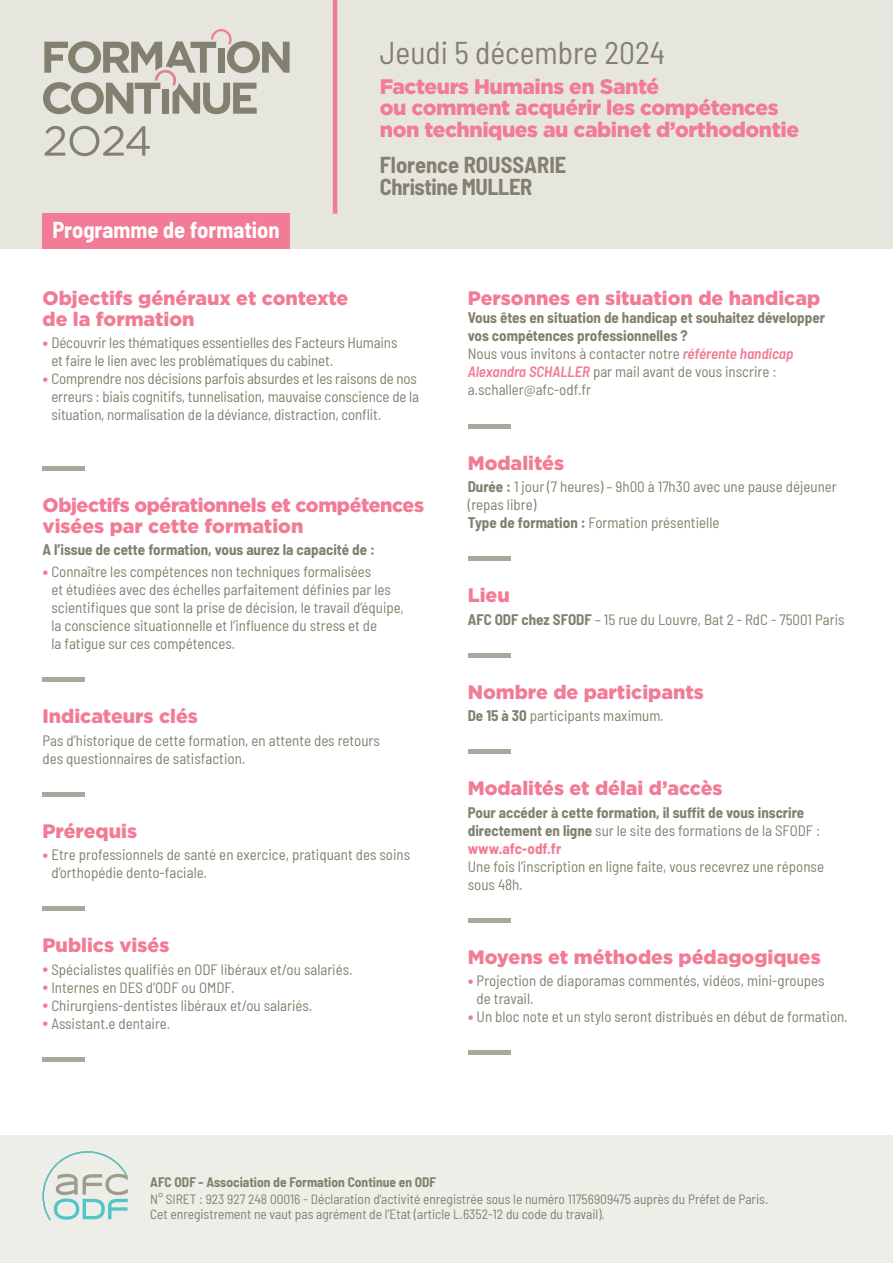
<style>
.page{position:relative;width:893px;height:1263px;background:#fff}
.page>*{position:absolute;margin:0;border:0;box-sizing:border-box;transform-origin:0 0}
.t1{font:semi-condensed 31.5px "Barlow";color:#82806e}
.t2{font:700 semi-condensed 22.5px/22.5px "Barlow";letter-spacing:-.005em;color:#82806e}
.t3{font:700 semi-condensed 22.5px "Barlow";color:#fff}
.t4{font:900 21px/21.8px "Gotham";letter-spacing:-.02em;color:#f27b96}
.t5{font:900 19.5px/20.2px "Gotham";color:#f27b96}
.t6{font:900 19.5px/20.2px "Gotham";letter-spacing:-.02em;color:#f27b96}
.t7{font:semi-condensed 15px/18px "Barlow";color:#82806e}
.t8{font:700 semi-condensed 15px/18px "Barlow";color:#82806e}
.t9{font:semi-condensed 13.5px/15px "Barlow";color:#82806e}
.t10{font:700 semi-condensed 13.5px "Barlow";color:#82806e}
.s1{font-size:19.5px;color:#f27b96}
.s2{font-weight:400}
.s3{font-weight:600;font-style:italic;color:#f27b96}
.s4{font-weight:700}
.s5{color:#f27b96}
</style>
<div class="page">
<div style="left:0;top:0;width:893px;height:249px;background:#e7e6de"></div>
<div style="left:0;top:1135px;width:893px;height:128px;background:#eeeee8"></div>
<svg style="left:43px;top:29px;width:247px;height:85px"></svg>
<svg style="left:45px;top:126px;width:105px;height:30px"></svg>
<div style="left:43px;top:214px;width:247px;height:35px;background:#f27b96"></div>
<hr style="left:333px;top:0;width:4px;height:214px;background:#f27b96">
<svg style="left:43px;top:1151px;width:85px;height:69px"></svg>
<hr style="left:43px;top:467px;width:42px;height:4px;background:#a8a89d">
<hr style="left:43px;top:678px;width:42px;height:4px;background:#a8a89d">
<hr style="left:43px;top:792px;width:42px;height:4px;background:#a8a89d">
<hr style="left:43px;top:907px;width:42px;height:4px;background:#a8a89d">
<hr style="left:43px;top:1057px;width:42px;height:4px;background:#a8a89d">
<hr style="left:468px;top:424px;width:42px;height:4px;background:#a8a89d">
<hr style="left:468px;top:557px;width:42px;height:4px;background:#a8a89d">
<hr style="left:468px;top:653px;width:42px;height:4px;background:#a8a89d">
<hr style="left:468px;top:750px;width:42px;height:4px;background:#a8a89d">
<hr style="left:468px;top:918px;width:42px;height:4px;background:#a8a89d">
<hr style="left:468px;top:1051px;width:42px;height:4px;background:#a8a89d">
<h2 class="t3" style="left:52px;top:213px;width:229px">Programme de formation</h2>
<h1 class="t1" style="left:380px;top:30px;width:287px">Jeudi 5 décembre 2024</h1>
<h3 class="t4" style="left:380px;top:75px;width:421px">Facteurs Humains en Santé<br>ou comment acquérir les compétences non techniques au cabinet d’orthodontie</h3>
<h2 class="t2" style="left:380px;top:152px;width:188px">Florence ROUSSARIE<br>Christine MULLER</h2>
<h3 class="t5" style="left:43px;top:288px;width:307px">Objectifs généraux et contexte de la formation</h3>
<p class="t7" style="left:51px;top:332px;width:348px;text-indent:-9px"><span class="s1">•</span> Découvrir les thématiques essentielles des Facteurs Humains et faire le lien avec les problématiques du cabinet.</p>
<p class="t7" style="left:51px;top:368px;width:369px;text-indent:-9px"><span class="s1">•</span> Comprendre nos décisions parfois absurdes et les raisons de nos erreurs : biais cognitifs, tunnelisation, mauvaise conscience de la situation, normalisation de la déviance, distraction, conflit.</p>
<h3 class="t6" style="left:43px;top:495px;width:383px">Objectifs opérationnels et compétences visées par cette formation</h3>
<p class="t8" style="left:43px;top:539px;width:334px">A l’issue de cette formation, vous aurez la capacité de :</p>
<p class="t7" style="left:51px;top:561px;width:354px;text-indent:-9px"><span class="s1">•</span> Connaître les compétences non techniques formalisées<br>et étudiées avec des échelles parfaitement définies par les scientifiques que sont la prise de décision, le travail d’équipe, la conscience situationnelle et l’influence du stress et de<br>la fatigue sur ces compétences.</p>
<h3 class="t5" style="left:43px;top:706px;width:157px">Indicateurs clés</h3>
<p class="t7" style="left:43px;top:730px;width:339px">Pas d’historique de cette formation, en attente des retours des questionnaires de satisfaction.</p>
<h3 class="t5" style="left:43px;top:820px;width:96px">Prérequis</h3>
<p class="t7" style="left:51px;top:844px;width:360px;text-indent:-9px"><span class="s1">•</span> Etre professionnels de santé en exercice, pratiquant des soins d’orthopédie dento-faciale.</p>
<h3 class="t5" style="left:43px;top:935px;width:128px">Publics visés</h3>
<p class="t7" style="left:43px;top:959px;width:312px"><span class="s1">•</span> Spécialistes qualifiés en ODF libéraux et/ou salariés.</p>
<p class="t7" style="left:43px;top:977px;width:194px"><span class="s1">•</span> Internes en DES d’ODF ou OMDF.</p>
<p class="t7" style="left:43px;top:995px;width:271px"><span class="s1">•</span> Chirurgiens-dentistes libéraux et/ou salariés.</p>
<p class="t7" style="left:43px;top:1013px;width:129px"><span class="s1">•</span> Assistant.e dentaire.</p>
<h3 class="t5" style="left:468px;top:288px;width:354px">Personnes en situation de handicap</h3>
<p class="t8" style="left:468px;top:308px;width:359px">Vous êtes en situation de handicap et souhaitez développer vos compétences professionnelles ?<br><span class="s2">Nous vous invitons à contacter notre</span> <span class="s3">référente handicap Alexandra SCHALLER</span> <span class="s2">par mail avant de vous inscrire : a.schaller@afc-odf.fr</span></p>
<h3 class="t5" style="left:468px;top:452px;width:98px">Modalités</h3>
<p class="t7" style="left:468px;top:476px;width:371px"><span class="s4">Durée :</span> 1 jour (7 heures) – 9h00 à 17h30 avec une pause déjeuner (repas libre)<br><span class="s4">Type de formation :</span> Formation présentielle</p>
<h3 class="t5" style="left:468px;top:585px;width:44px">Lieu</h3>
<p class="t7" style="left:468px;top:609px;width:378px"><span class="s4">AFC ODF chez SFODF</span> – 15 rue du Louvre, Bat 2 - RdC - 75001 Paris</p>
<h3 class="t5" style="left:468px;top:681px;width:238px">Nombre de participants</h3>
<p class="t7" style="left:468px;top:705px;width:197px"><span class="s4">De 15 à 30</span> participants maximum.</p>
<h3 class="t5" style="left:468px;top:778px;width:256px">Modalités et délai d’accès</h3>
<p class="t8" style="left:468px;top:802px;width:354px">Pour accéder à cette formation, il suffit de vous inscrire directement en ligne <span class="s2">sur le site des formations de la SFODF : </span><span class="s5">www.afc-odf.fr</span></p>
<p class="t7" style="left:468px;top:856px;width:358px">Une fois l’inscription en ligne faite, vous recevrez une réponse sous 48h.</p>
<h3 class="t5" style="left:468px;top:946px;width:354px">Moyens et méthodes pédagogiques</h3>
<p class="t7" style="left:477px;top:970px;width:349px;text-indent:-9px"><span class="s1">•</span> Projection de diaporamas commentés, vidéos, mini-groupes de travail.</p>
<p class="t7" style="left:468px;top:1006px;width:381px"><span class="s1">•</span> Un bloc note et un stylo seront distribués en début de formation.</p>
<p class="t10" style="left:150px;top:1172px;width:287px">AFC ODF - Association de Formation Continue en ODF</p>
<p class="t9" style="left:150px;top:1191px;width:619px">N° SIRET : 923 927 248 00016 - Déclaration d’activité enregistrée sous le numéro 11756909475 auprès du Préfet de Paris.<br>Cet enregistrement ne vaut pas agrément de l’Etat (article L.6352-12 du code du travail).</p>
</div>
